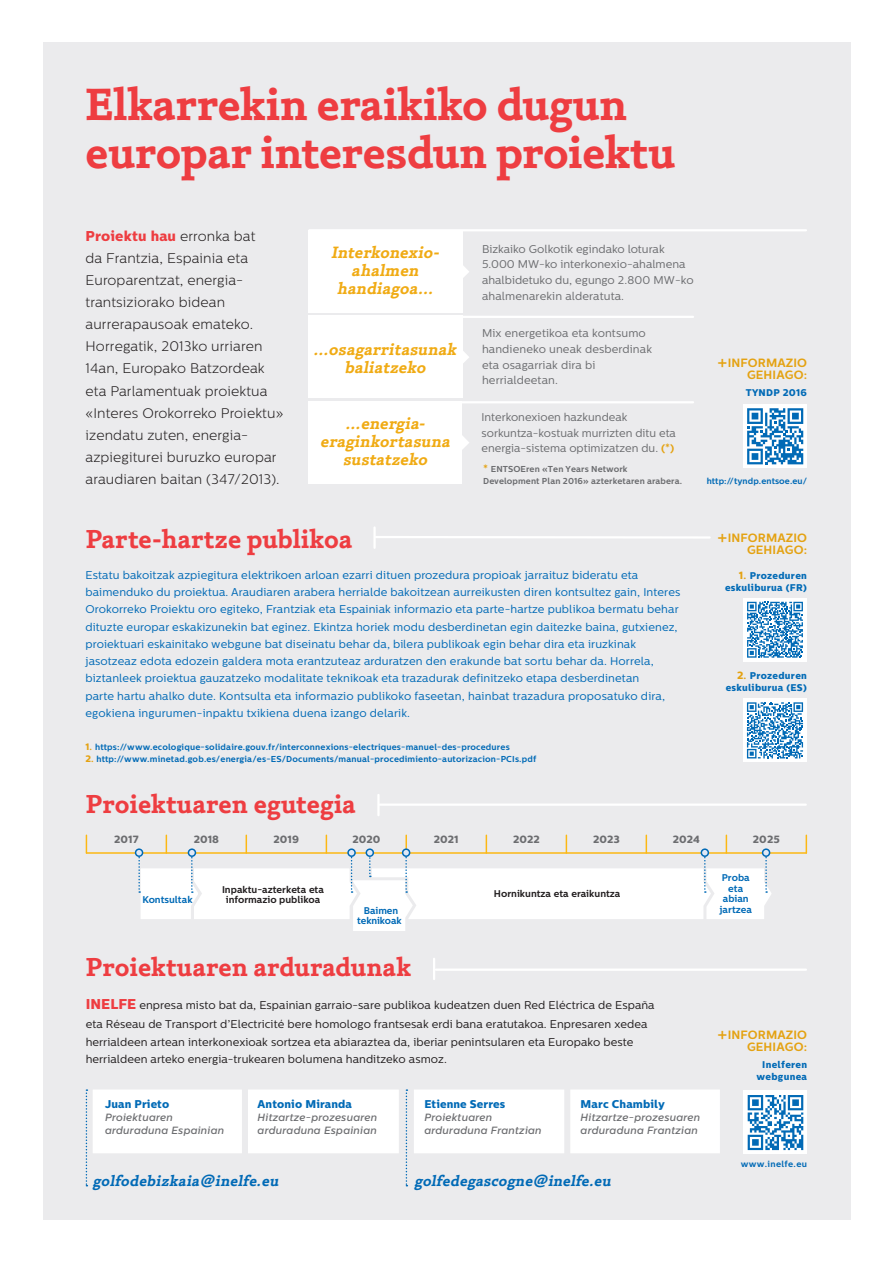
<style>
.page{position:relative;width:893px;height:1263px;background:#fff}
.page>*{position:absolute;margin:0;border:0;box-sizing:border-box;transform-origin:0 0}
.t1{font:600 49.5px/48px "Silica";letter-spacing:-.005em;color:#ee3d41}
.t2{font:600 28.5px "Silica";letter-spacing:.01em;color:#ee3d41}
.t3{font:italic 600 18px/18px "Silica";color:#f0ab14;text-align:center}
.t4{font:italic 600 16.5px "Silica";letter-spacing:.02em;color:#016ab6}
.t5{font:800 14.25px "Centrale Sans";letter-spacing:.01em;color:#ee3d41}
.t6{font:300 13.8px/22px "Centrale Sans";letter-spacing:.01em;color:#231f20}
.t7{font:700 12px "Centrale Sans";letter-spacing:.01em;color:#e4a212}
.t8{font:11.25px/17.2px "Centrale Sans";letter-spacing:.01em;color:#016ab6}
.t9{font:11.25px/18.9px "Centrale Sans";letter-spacing:.005em;color:#231f20}
.t10{font:11.25px/15.8px "Centrale Sans";color:#6c6d70}
.t11{font:800 11.25px "Centrale Sans";letter-spacing:.01em;color:#016ab6}
.t12{font:italic 500 10.5px/12.8px "Centrale Sans";letter-spacing:.02em;color:#6c6d70}
.t13{font:800 10.5px "Centrale Sans";letter-spacing:.01em;color:#6c6d70}
.t14{font:800 9.75px/12px "Centrale Sans";letter-spacing:.03em;color:#016ab6;text-align:right}
.t15{font:700 9.75px "Centrale Sans";color:#231f20}
.t16{font:700 9.75px/10.5px "Centrale Sans";color:#016ab6;text-align:center}
.t17{font:700 8.7px "Centrale Sans";letter-spacing:.02em;color:#016ab6}
.t18{font:700 8.7px/11.2px "Centrale Sans";letter-spacing:.01em;color:#6c6d70}
.t19{font:700 8.7px "Centrale Sans";letter-spacing:.04em;color:#016ab6}
.s1{font-weight:300;font-size:13.8px;color:#231f20}
.s2{font-weight:700;color:#e4a212}
.s3{font-size:11.25px;color:#e4a212}
.s4{font-weight:500;font-size:21px}
.s5{font-weight:800;font-size:9.3px;color:#e4a212}
.s6{font-size:10.5px;color:#e4a212}
.s7{font-weight:800;font-size:14.25px;color:#ee3d41}
</style>
<div class="page">
<div style="left:43px;top:43px;width:807px;height:1177px;background:#ebebed"></div>
<div style="left:308px;top:230px;width:154px;height:83px;background:#fff"></div>
<hr style="left:436px;top:968px;width:370px;height:3px;background:#fff">
<hr style="left:433px;top:959px;width:2px;height:20px;background:#fff">
<hr style="left:309px;top:229px;width:497px;height:2px;background:#fff">
<hr style="left:380px;top:803px;width:426px;height:3px;background:#fff">
<hr style="left:377px;top:795px;width:3px;height:20px;background:#fff">
<hr style="left:310px;top:401px;width:383px;height:2px;background:#fff">
<div style="left:308px;top:401px;width:154px;height:83px;background:#fff"></div>
<svg style="left:462px;top:436px;width:7px;height:13px"></svg>
<svg style="left:462px;top:260px;width:7px;height:23px"></svg>
<svg style="left:462px;top:346px;width:7px;height:22px"></svg>
<hr style="left:309px;top:316px;width:384px;height:2px;background:#fff">
<div style="left:308px;top:316px;width:154px;height:82px;background:#fff"></div>
<svg style="left:376px;top:536px;width:335px;height:3px"></svg>
<hr style="left:373px;top:527px;width:3px;height:21px;background:#fff">
<svg style="left:86px;top:1089px;width:634px;height:97px"></svg>
<hr style="left:86px;top:852px;width:720px;height:2px;background:#fcb814">
<svg style="left:86px;top:835px;width:1px;height:17px"></svg>
<svg style="left:806px;top:835px;width:1px;height:18px"></svg>
<svg style="left:136px;top:835px;width:641px;height:96px"></svg>
<div style="left:136px;top:849px;width:7px;height:7px;background:#e1e8f5;border-radius:50%"></div>
<div style="left:135px;top:848px;width:8px;height:9px;border:2px solid #016ab6;border-radius:50%"></div>
<div style="left:743px;top:1090px;width:64px;height:64px;background:#fff"></div>
<img style="left:747px;top:1095px;width:57px;height:56px">
<div style="left:743px;top:598px;width:64px;height:64px;background:#fff"></div>
<svg style="left:747px;top:602px;width:56px;height:56px"></svg>
<div style="left:743px;top:698px;width:64px;height:64px;background:#fff"></div>
<svg style="left:747px;top:702px;width:56px;height:56px"></svg>
<div style="left:743px;top:404px;width:64px;height:64px;background:#fff"></div>
<svg style="left:747px;top:408px;width:56px;height:56px"></svg>
<p class="t1" style="left:86px;top:80px;width:591px">Elkarrekin eraikiko dugun europar interesdun proiektu</p>
<p class="t5" style="left:86px;top:227px;width:171px">Proiektu hau <span class="s1">erronka bat</span></p>
<p class="t6" style="left:86px;top:247px;width:199px">da Frantzia, Espainia eta<br>Europarentzat, energia&shy;trantsiziorako bidean aurrerapausoak emateko.<br>Horregatik, 2013ko urriaren<br>14an, Europako Batzordeak eta Parlamentuak proiektua «Interes Orokorreko Proiektu» izendatu zuten, energia&shy;azpiegiturei buruzko europar araudiaren baitan (347/2013).</p>
<p class="t3" style="left:331px;top:243px;width:113px">Interkonexio&shy;ahalmen handiagoa...</p>
<p class="t10" style="left:482px;top:241px;width:213px">Bizkaiko Golkotik egindako loturak 5.000 MW-ko interkonexio-ahalmena ahalbidetuko du, egungo 2.800 MW-ko ahalmenarekin alderatuta.</p>
<p class="t3" style="left:313px;top:340px;width:148px">...osagarritasunak baliatzeko</p>
<p class="t3" style="left:320px;top:414px;width:135px">...energia&shy;eraginkortasuna sustatzeko</p>
<p class="t10" style="left:482px;top:325px;width:171px">Mix energetikoa eta kontsumo handieneko uneak desberdinak eta osagarriak dira bi herrialdeetan.</p>
<p class="t10" style="left:482px;top:409px;width:196px">Interkonexioen hazkundeak sorkuntza-kostuak murrizten ditu eta energia-sistema optimizatzen du. <span class="s2">(*)</span></p>
<p class="t18" style="left:483px;top:464px;width:200px"><span class="s3">*</span> ENTSOEren «Ten Years Network<br>Development Plan 2016» azterketaren arabera.</p>
<p class="t7" style="left:717px;top:356px;width:92px"><span class="s4">+</span>INFORMAZIO</p>
<p class="t7" style="left:747px;top:368px;width:62px">GEHIAGO:</p>
<p class="t14" style="left:746px;top:387px;width:63px">TYNDP 2016</p>
<p class="t17" style="left:707px;top:475px;width:102px">http://tyndp.entsoe.eu/</p>
<p class="t2" style="left:86px;top:522px;width:268px">Parte-hartze publikoa</p>
<p class="t8" style="left:85px;top:566px;width:596px">Estatu bakoitzak azpiegitura elektrikoen arloan ezarri dituen prozedura propioak jarraituz bideratu eta baimenduko du proiektua. Araudiaren arabera herrialde bakoitzean aurreikusten diren kontsultez gain, Interes Orokorreko Proiektu oro egiteko, Frantziak eta Espainiak informazio eta parte-hartze publikoa bermatu behar dituzte europar eskakizunekin bat eginez. Ekintza horiek modu desberdinetan egin daitezke baina, gutxienez, proiektuari eskainitako webgune bat diseinatu behar da, bilera publikoak egin behar dira eta iruzkinak jasotzeaz edota edozein galdera mota erantzuteaz arduratzen den erakunde bat sortu behar da. Horrela, biztanleek proiektua gauzatzeko modalitate teknikoak eta trazadurak definitzeko etapa desberdinetan<br>parte hartu ahalko dute. Kontsulta eta informazio publikoko faseetan, hainbat trazadura proposatuko dira, egokiena ingurumen-inpaktu txikiena duena izango delarik.</p>
<p class="t17" style="left:85px;top:742px;width:426px"><span class="s5">1.</span> https://www.ecologique-solidaire.gouv.fr/interconnexions-electriques-manuel-des-procedures</p>
<p class="t17" style="left:85px;top:754px;width:452px"><span class="s5">2.</span> http://www.minetad.gob.es/energia/es-ES/Documents/manual-procedimiento-autorizacion-PCIs.pdf</p>
<p class="t2" style="left:86px;top:787px;width:272px">Proiektuaren egutegia</p>
<p class="t7" style="left:717px;top:530px;width:92px"><span class="s4">+</span>INFORMAZIO</p>
<p class="t7" style="left:747px;top:542px;width:62px">GEHIAGO:</p>
<p class="t14" style="left:725px;top:569px;width:83px"><span class="s6">1.</span> Prozeduren eskuliburua (FR)</p>
<p class="t14" style="left:726px;top:670px;width:83px"><span class="s6">2.</span> Prozeduren eskuliburua (ES)</p>
<p class="t13" style="left:114px;top:833px;width:26px">2017</p>
<p class="t13" style="left:194px;top:833px;width:27px">2018</p>
<p class="t13" style="left:274px;top:833px;width:27px">2019</p>
<p class="t13" style="left:352px;top:833px;width:29px">2020</p>
<p class="t13" style="left:434px;top:833px;width:26px">2021</p>
<p class="t13" style="left:513px;top:833px;width:28px">2022</p>
<p class="t13" style="left:593px;top:833px;width:28px">2023</p>
<p class="t13" style="left:673px;top:833px;width:29px">2024</p>
<p class="t13" style="left:753px;top:833px;width:28px">2025</p>
<p class="t16" style="left:719px;top:873px;width:34px">Proba eta abian jartzea</p>
<p class="t15" style="left:222px;top:883px;width:104px">Inpaktu-azterketa eta</p>
<p class="t15" style="left:494px;top:888px;width:128px">Hornikuntza eta eraikuntza</p>
<p class="t16" style="left:142px;top:895px;width:52px">Kontsultak</p>
<p class="t15" style="left:226px;top:894px;width:96px">informazio publikoa</p>
<p class="t16" style="left:357px;top:905px;width:46px">Baimen teknikoak</p>
<p class="t2" style="left:86px;top:951px;width:327px">Proiektuaren arduradunak</p>
<p class="t9" style="left:86px;top:996px;width:570px"><span class="s7">INELFE</span> enpresa misto bat da, Espainian garraio-sare publikoa kudeatzen duen Red Eléctrica de España eta Réseau de Transport d’Electricité bere homologo frantsesak erdi bana eratutakoa. Enpresaren xedea</p>
<p class="t9" style="left:86px;top:1033px;width:549px;line-height:17.5px">herrialdeen artean interkonexioak sortzea eta abiaraztea da, iberiar penintsularen eta Europako beste herrialdeen arteko energia-trukearen bolumena handitzeko asmoz.</p>
<p class="t11" style="left:105px;top:1097px;width:66px">Juan Prieto</p>
<p class="t12" style="left:105px;top:1111px;width:121px">Proiektuaren arduraduna Espainian</p>
<p class="t11" style="left:258px;top:1097px;width:96px">Antonio Miranda</p>
<p class="t12" style="left:258px;top:1111px;width:121px">Hitzartze-prozesuaren arduraduna Espainian</p>
<p class="t11" style="left:424px;top:1097px;width:82px">Etienne Serres</p>
<p class="t12" style="left:424px;top:1111px;width:119px">Proiektuaren arduraduna Frantzian</p>
<p class="t11" style="left:581px;top:1097px;width:86px">Marc Chambily</p>
<p class="t12" style="left:581px;top:1111px;width:121px">Hitzartze-prozesuaren arduraduna Frantzian</p>
<p class="t4" style="left:93px;top:1171px;width:191px">golfodebizkaia@inelfe.eu</p>
<p class="t4" style="left:415px;top:1171px;width:201px">golfedegascogne@inelfe.eu</p>
<p class="t7" style="left:717px;top:1028px;width:92px"><span class="s4">+</span>INFORMAZIO</p>
<p class="t7" style="left:747px;top:1040px;width:62px">GEHIAGO:</p>
<p class="t14" style="left:757px;top:1058px;width:52px;text-align:center">Inelferen webgunea</p>
<p class="t19" style="left:741px;top:1159px;width:68px">www.inelfe.eu</p>
</div>
